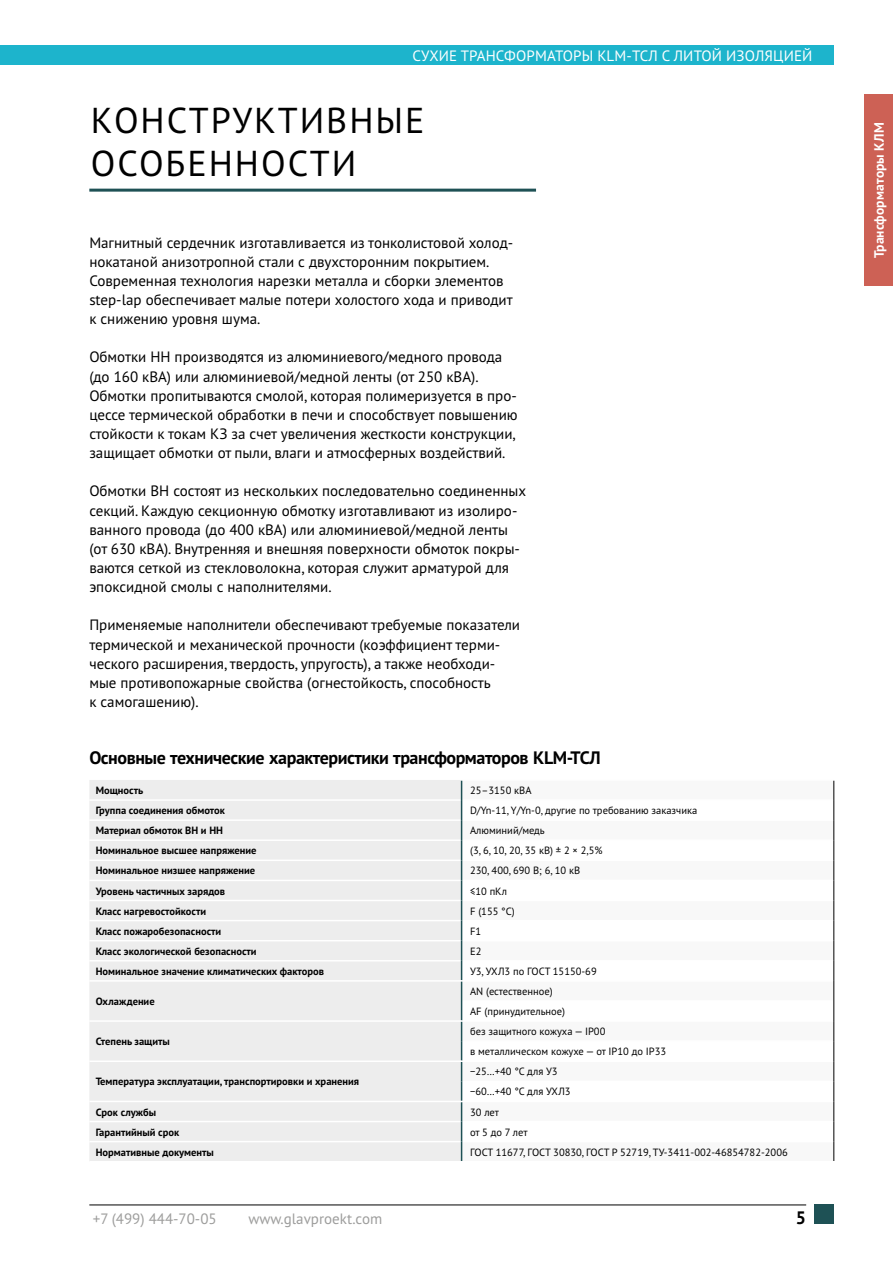
<style>
.page{position:relative;width:893px;height:1262px;background:#fff}
.page>*{position:absolute;margin:0;border:0;box-sizing:border-box;transform-origin:0 0}
.t1{font:36px/43.2px "PT Sans";letter-spacing:.055em;color:#000}
.t2{font:700 18px "PT Sans";letter-spacing:-.025em;color:#000}
.t3{font:15px/19.2px "PT Sans";color:#000}
.t4{font:15px "PT Sans";letter-spacing:.01em;color:#fff}
.t5{font:15px "PT Sans";color:#9d9d9c}
.t6{font:700 13.5px "PT Sans";letter-spacing:.01em;color:#fff}
.t7{font:700 10.5px "PT Sans";color:#000}
.t8{font:10.5px/20.1px "PT Sans";color:#000}
</style>
<div class="page">
<div style="left:814px;top:1204px;width:19px;height:19px;background:#1e5155"></div>
<hr style="left:89px;top:1204px;width:717px;height:1px;background:#000">
<div style="left:863px;top:94px;width:29px;height:192px;background:#cd6155"></div>
<div style="left:0;top:45px;width:833px;height:20px;background:#1db4cc"></div>
<hr style="left:89px;top:189px;width:447px;height:3px;background:#1e5155">
<div style="left:89px;top:780px;width:372px;height:381px;background:#ededed"></div>
<hr style="left:89px;top:799px;width:372px;height:1px;background:#fff">
<hr style="left:89px;top:819px;width:372px;height:2px;background:#fff">
<hr style="left:89px;top:839px;width:372px;height:2px;background:#fff">
<hr style="left:89px;top:859px;width:372px;height:2px;background:#fff">
<hr style="left:89px;top:879px;width:372px;height:2px;background:#fff">
<hr style="left:89px;top:899px;width:372px;height:2px;background:#fff">
<hr style="left:89px;top:919px;width:372px;height:2px;background:#fff">
<hr style="left:89px;top:940px;width:372px;height:1px;background:#fff">
<hr style="left:89px;top:960px;width:372px;height:1px;background:#fff">
<hr style="left:89px;top:1120px;width:372px;height:2px;background:#fff">
<hr style="left:89px;top:1140px;width:372px;height:2px;background:#fff">
<svg style="left:833px;top:780px;width:1px;height:381px"></svg>
<hr style="left:89px;top:980px;width:372px;height:1px;background:#fff">
<hr style="left:89px;top:1020px;width:372px;height:1px;background:#fff">
<hr style="left:89px;top:1060px;width:372px;height:2px;background:#fff">
<hr style="left:89px;top:1100px;width:372px;height:2px;background:#fff">
<svg style="left:461px;top:780px;width:1px;height:381px"></svg>
<p class="t4" style="left:412px;top:49px;width:401px">CУХИЕ ТРАНСФОРМАТОРЫ KLM-ТСЛ С ЛИТОЙ ИЗОЛЯЦИЕЙ</p>
<h1 class="t1" style="left:91px;top:101px;width:335px">КОНСТРУКТИВНЫЕ<br>ОСОБЕННОСТИ</h1>
<p class="t3" style="left:89px;top:234px;width:425px">Магнитный сердечник изготавливается из тонколистовой холод&shy;нокатаной анизотропной стали с двухсторонним покрытием.<br>Современная технология нарезки металла и сборки элементов step-lap обеспечивает малые потери холостого хода и приводит к снижению уровня шума.</p>
<p class="t3" style="left:89px;top:349px;width:430px">Обмотки НН производятся из алюминиевого/медного провода (до 160 кВА) или алюминиевой/медной ленты (от 250 кВА).<br>Обмотки пропитываются смолой, которая полимеризуется в про&shy;цессе термической обработки в печи и способствует повышению стойкости к токам КЗ за счет увеличения жесткости конструкции, защищает обмотки от пыли, влаги и атмосферных воздействий.</p>
<p class="t3" style="left:89px;top:483px;width:438px">Обмотки ВН состоят из нескольких последовательно соединенных секций. Каждую секционную обмотку изготавливают из изолиро&shy;ванного провода (до 400 кВА) или алюминиевой/медной ленты (от 630 кВА). Внутренняя и внешняя поверхности обмоток покры&shy;ваются сеткой из стекловолокна, которая служит арматурой для эпоксидной смолы с наполнителями.</p>
<p class="t3" style="left:89px;top:617px;width:432px">Применяемые наполнители обеспечивают требуемые показатели термической и механической прочности (коэффициент терми&shy;ческого расширения, твердость, упругость), а также необходи&shy;мые противопожарные свойства (огнестойкость, способность<br>к самогашению).</p>
<p class="t2" style="left:89px;top:746px;width:513px">Основные технические характеристики трансформаторов KLM-ТСЛ</p>
<p class="t7" style="left:96px;top:783px;width:49px">Мощность</p>
<p class="t8" style="left:470px;top:781px;width:63px">25–3150 кВА</p>
<p class="t7" style="left:96px;top:803px;width:131px">Группа соединения обмоток</p>
<p class="t8" style="left:470px;top:801px;width:229px">D/Yn-11, Y/Yn-0, другие по требованию заказчика</p>
<p class="t7" style="left:96px;top:823px;width:129px">Материал обмоток ВН и НН</p>
<p class="t8" style="left:470px;top:821px;width:76px">Алюминий/медь</p>
<p class="t7" style="left:96px;top:843px;width:162px">Номинальное высшее напряжение</p>
<p class="t8" style="left:470px;top:841px;width:134px">(3, 6, 10, 20, 35 кВ) ± 2 × 2,5%</p>
<p class="t7" style="left:96px;top:863px;width:161px">Номинальное низшее напряжение</p>
<p class="t8" style="left:470px;top:861px;width:112px">230, 400, 690 В; 6, 10 кВ</p>
<p class="t7" style="left:96px;top:883px;width:131px">Уровень частичных зарядов</p>
<p class="t8" style="left:470px;top:881px;width:38px">≤10 пКл</p>
<p class="t7" style="left:96px;top:904px;width:112px">Класс нагревостойкости</p>
<p class="t8" style="left:470px;top:901px;width:46px">F (155 °С)</p>
<p class="t7" style="left:96px;top:924px;width:127px">Класс пожаробезопасности</p>
<p class="t8" style="left:470px;top:921px;width:13px">F1</p>
<p class="t7" style="left:96px;top:944px;width:162px">Класс экологической безопасности</p>
<p class="t8" style="left:470px;top:942px;width:13px">E2</p>
<p class="t7" style="left:96px;top:964px;width:230px">Номинальное значение климатических факторов</p>
<p class="t8" style="left:470px;top:962px;width:128px">У3, УХЛ3 по ГОСТ 15150-69</p>
<p class="t7" style="left:96px;top:994px;width:60px">Охлаждение</p>
<p class="t8" style="left:470px;top:982px;width:97px">AN (естественное)<br>AF (принудительное)</p>
<p class="t7" style="left:96px;top:1034px;width:76px">Степень защиты</p>
<p class="t8" style="left:470px;top:1022px;width:198px">без защитного кожуха — IP00<br>в металлическом кожухе — от IP10 до IP33</p>
<p class="t7" style="left:96px;top:1074px;width:265px">Температура эксплуатации, транспортировки и хранения</p>
<p class="t8" style="left:470px;top:1062px;width:102px">−25…+40 °С для У3 −60…+40 °С для УХЛ3</p>
<p class="t7" style="left:96px;top:1104px;width:62px">Срок службы</p>
<p class="t8" style="left:470px;top:1102px;width:31px">30 лет</p>
<p class="t7" style="left:96px;top:1125px;width:85px">Гарантийный срок</p>
<p class="t8" style="left:470px;top:1122px;width:59px">от 5 до 7 лет</p>
<p class="t7" style="left:96px;top:1145px;width:120px">Нормативные документы</p>
<p class="t8" style="left:470px;top:1142px;width:319px">ГОСТ 11677, ГОСТ 30830, ГОСТ Р 52719, ТУ-3411-002-46854782-2006</p>
<p class="t5" style="left:93px;top:1212px;width:125px">+7 (499) 444-70-05</p>
<p class="t5" style="left:248px;top:1212px;width:135px">www.glavproekt.com</p>
<p class="t2" style="left:796px;top:1205px;width:12px">5</p>
<p class="t6" style="left:869px;top:258px;width:137px;rotate:-90deg">Трансформаторы КЛМ</p>
</div>
